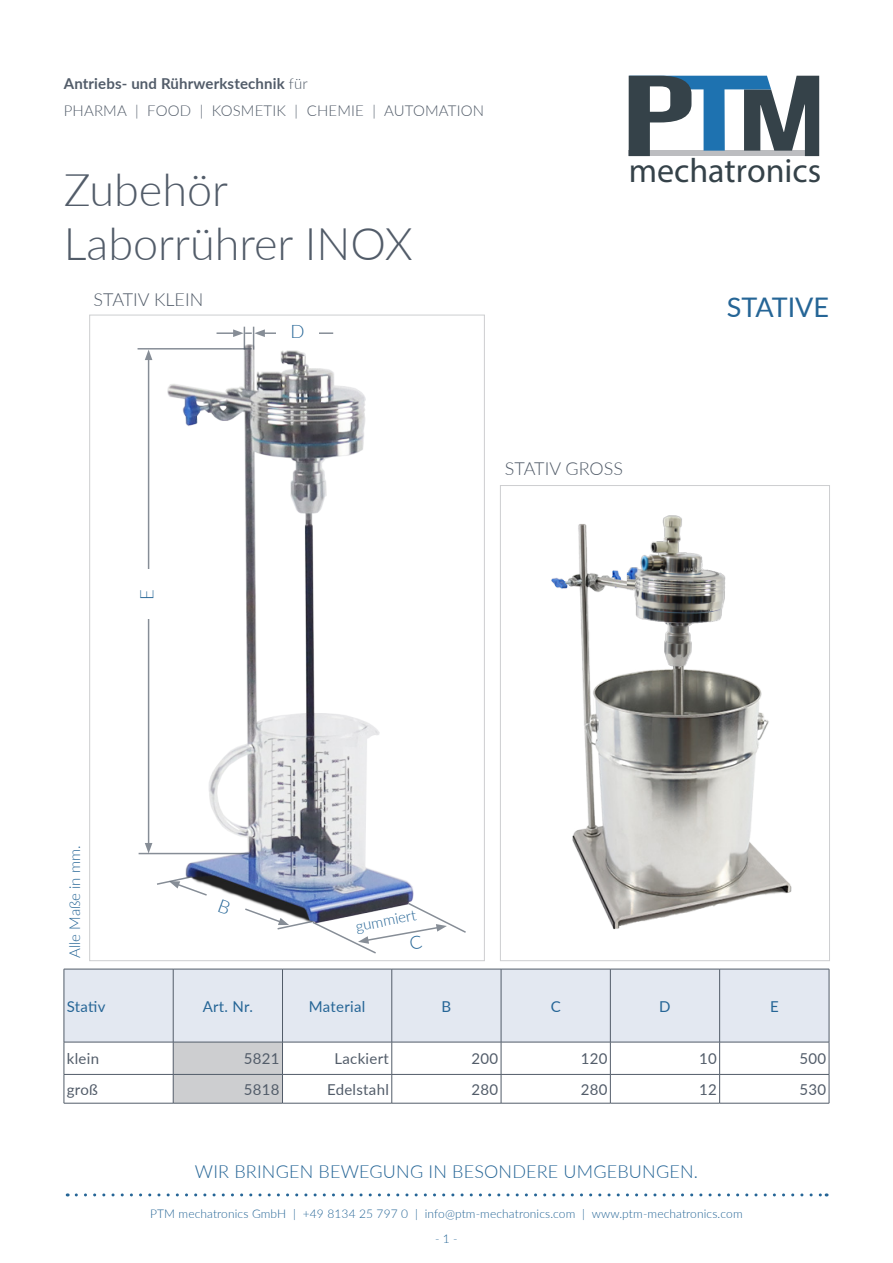
<style>
.page{position:relative;width:893px;height:1263px;background:#fff}
.page>*{position:absolute;margin:0;border:0;box-sizing:border-box;transform-origin:0 0}
.t1{font:300 45px/54px "Lato";color:#525c69}
.t2{font:34.05px "Myriad Pro";color:#354249}
.t3{font:27px "Lato";color:#256596}
.t4{font:300 18.6px "Lato";color:#256596}
.t5{font:300 18px "Lato";letter-spacing:.01em;color:#256596}
.t6{font:300 18px "Lato";color:#525c69}
.t7{font:300 15px/27px "Lato";letter-spacing:.01em;color:#525c69}
.t8{font:15px "Lato";letter-spacing:.02em;color:#525c69}
.Absatzformat_2{font:15px "Lato";letter-spacing:.02em;color:#256596}
.t9{font:300 15px "Lato";color:#256596}
.t10{font:300 12px "Lato";letter-spacing:.01em;color:#256596}
.s1{font-weight:700}
</style>
<div class="page">
<img style="left:137px;top:326px;width:251px;height:549px">
<div style="left:65px;top:970px;width:764px;height:72px;background:#e3e8f1"></div>
<hr style="left:64px;top:1042px;width:1px;height:32px;background:#525c69">
<hr style="left:392px;top:1042px;width:1px;height:32px;background:#525c69">
<hr style="left:501px;top:1042px;width:1px;height:32px;background:#525c69">
<hr style="left:610px;top:1042px;width:1px;height:32px;background:#525c69">
<hr style="left:719px;top:1042px;width:1px;height:32px;background:#525c69">
<hr style="left:829px;top:1042px;width:1px;height:32px;background:#525c69">
<hr style="left:64px;top:1074px;width:109px;height:1px;background:#525c69">
<svg style="left:64px;top:1075px;width:1px;height:28px"></svg>
<hr style="left:282px;top:1074px;width:110px;height:1px;background:#525c69">
<div style="left:173px;top:1043px;width:110px;height:60px;background:#cdced0"></div>
<hr style="left:392px;top:1074px;width:109px;height:1px;background:#525c69">
<svg style="left:392px;top:1075px;width:1px;height:28px"></svg>
<hr style="left:501px;top:1074px;width:109px;height:1px;background:#525c69">
<svg style="left:501px;top:1074px;width:1px;height:29px"></svg>
<hr style="left:610px;top:1074px;width:110px;height:1px;background:#525c69">
<svg style="left:610px;top:1074px;width:1px;height:29px"></svg>
<hr style="left:720px;top:1074px;width:109px;height:1px;background:#525c69">
<svg style="left:719px;top:1074px;width:1px;height:29px"></svg>
<svg style="left:829px;top:1074px;width:1px;height:29px"></svg>
<hr style="left:64px;top:1103px;width:109px;height:1px;background:#525c69">
<hr style="left:173px;top:1103px;width:109px;height:1px;background:#525c69">
<hr style="left:282px;top:1103px;width:110px;height:1px;background:#525c69">
<hr style="left:392px;top:1103px;width:109px;height:1px;background:#525c69">
<hr style="left:501px;top:1103px;width:109px;height:1px;background:#525c69">
<hr style="left:610px;top:1103px;width:110px;height:1px;background:#525c69">
<hr style="left:720px;top:1103px;width:109px;height:1px;background:#525c69">
<hr style="left:64px;top:969px;width:109px;height:1px;background:#525c69">
<hr style="left:64px;top:969px;width:1px;height:73px;background:#525c69">
<hr style="left:173px;top:969px;width:109px;height:1px;background:#525c69">
<hr style="left:173px;top:969px;width:1px;height:73px;background:#525c69">
<hr style="left:282px;top:969px;width:110px;height:1px;background:#525c69">
<hr style="left:282px;top:969px;width:1px;height:73px;background:#525c69">
<hr style="left:392px;top:969px;width:109px;height:1px;background:#525c69">
<hr style="left:392px;top:969px;width:1px;height:73px;background:#525c69">
<hr style="left:501px;top:969px;width:109px;height:1px;background:#525c69">
<hr style="left:501px;top:969px;width:1px;height:73px;background:#525c69">
<hr style="left:610px;top:969px;width:110px;height:1px;background:#525c69">
<hr style="left:610px;top:969px;width:1px;height:73px;background:#525c69">
<hr style="left:720px;top:969px;width:109px;height:1px;background:#525c69">
<hr style="left:719px;top:969px;width:1px;height:73px;background:#525c69">
<hr style="left:829px;top:969px;width:1px;height:73px;background:#525c69">
<hr style="left:64px;top:1042px;width:109px;height:1px;background:#525c69">
<hr style="left:173px;top:1042px;width:109px;height:1px;background:#525c69">
<hr style="left:282px;top:1042px;width:110px;height:1px;background:#525c69">
<hr style="left:392px;top:1042px;width:109px;height:1px;background:#525c69">
<hr style="left:501px;top:1042px;width:109px;height:1px;background:#525c69">
<hr style="left:610px;top:1042px;width:110px;height:1px;background:#525c69">
<hr style="left:720px;top:1042px;width:109px;height:1px;background:#525c69">
<img style="left:551px;top:524px;width:241px;height:406px">
<hr style="left:138px;top:348px;width:114px;height:2px;background:#525c69">
<hr style="left:139px;top:853px;width:110px;height:1px;background:#525c69">
<hr style="left:148px;top:358px;width:1px;height:487px;background:#525c69">
<svg style="left:145px;top:350px;width:7px;height:10px"></svg>
<svg style="left:145px;top:843px;width:7px;height:10px"></svg>
<div style="left:139px;top:569px;width:20px;height:50px;background:#fff"></div>
<hr style="left:263px;top:332px;width:70px;height:2px;background:#525c69">
<svg style="left:217px;top:327px;width:48px;height:23px"></svg>
<div style="left:276px;top:323px;width:43px;height:20px;background:#fff"></div>
<img style="left:627px;top:485px;width:202px;height:184px">
<svg style="left:629px;top:76px;width:190px;height:80px"></svg>
<svg style="left:76px;top:1193px;width:751px;height:3px"></svg>
<svg style="left:157px;top:875px;width:309px;height:79px"></svg>
<p class="t7" style="left:64px;top:69px;width:422px"><span class="s1">Antriebs- und Rührwerkstechnik</span> für<br>PHARMA | FOOD | KOSMETIK | CHEMIE | AUTOMATION</p>
<p class="t1" style="left:64px;top:162px;width:351px">Zubehör<br>Laborrührer INOX</p>
<p class="t6" style="left:94px;top:287px;width:111px">STATIV KLEIN</p>
<p class="t4" style="left:290px;top:318px;width:16px">D</p>
<h2 class="t2" style="left:629px;top:150px;width:194px">mechatronics</h2>
<p class="t3" style="left:727px;top:288px;width:104px">STATIVE</p>
<p class="t4" style="left:134px;top:600px;width:12px;rotate:-90deg">E</p>
<p class="t6" style="left:505px;top:456px;width:120px">STATIV GROSS</p>
<p class="t9" style="left:64px;top:958px;width:114px;rotate:-90deg">Alle Maße in mm.</p>
<p class="t9" style="left:354px;top:916px;width:63px;rotate:-11deg">gummiert</p>
<p class="Absatzformat_2" style="left:67px;top:995px;width:40px">Stativ</p>
<p class="Absatzformat_2" style="left:203px;top:995px;width:52px">Art. Nr.</p>
<p class="Absatzformat_2" style="left:309px;top:995px;width:58px">Material</p>
<p class="Absatzformat_2" style="left:442px;top:995px;width:11px">B</p>
<p class="Absatzformat_2" style="left:551px;top:995px;width:12px">C</p>
<p class="Absatzformat_2" style="left:659px;top:995px;width:13px">D</p>
<p class="Absatzformat_2" style="left:770px;top:995px;width:10px">E</p>
<p class="t8" style="left:67px;top:1048px;width:34px">klein</p>
<p class="t8" style="left:244px;top:1048px;width:37px">5821</p>
<p class="t8" style="left:334px;top:1048px;width:56px">Lackiert</p>
<p class="t8" style="left:471px;top:1048px;width:28px">200</p>
<p class="t8" style="left:581px;top:1048px;width:28px">120</p>
<p class="t8" style="left:699px;top:1048px;width:19px">10</p>
<p class="t8" style="left:799px;top:1048px;width:28px">500</p>
<p class="t8" style="left:67px;top:1079px;width:33px">groß</p>
<p class="t8" style="left:244px;top:1079px;width:37px">5818</p>
<p class="t8" style="left:327px;top:1079px;width:63px">Edelstahl</p>
<p class="t8" style="left:471px;top:1079px;width:28px">280</p>
<p class="t8" style="left:581px;top:1079px;width:28px">280</p>
<p class="t8" style="left:699px;top:1079px;width:19px">12</p>
<p class="t8" style="left:799px;top:1079px;width:28px">530</p>
<h3 class="t5" style="left:195px;top:1158px;width:505px">WIR BRINGEN BEWEGUNG IN BESONDERE UMGEBUNGEN.</h3>
<p class="t10" style="left:150px;top:1206px;width:594px">PTM mechatronics GmbH | +49 8134 25 797 0 | info@ptm-mechatronics.com | www.ptm-mechatronics.com</p>
<p class="t10" style="left:435px;top:1230px;width:24px">- 1 -</p>
</div>
